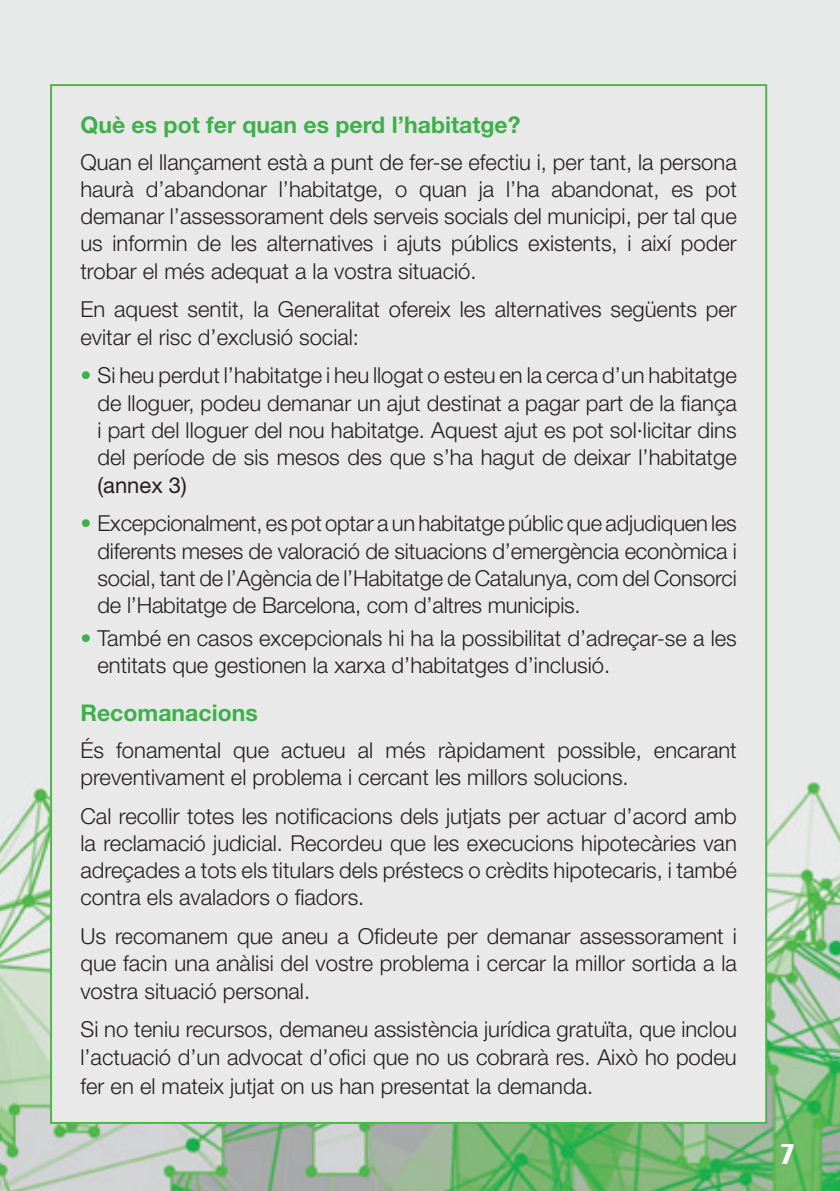
<style>
.page{position:relative;width:840px;height:1191px;background:#fff}
.page>*{position:absolute;margin:0;border:0;box-sizing:border-box;transform-origin:0 0}
.t1{font:28px "Helvetica LT Std Comp";color:#fff}
.t2{font:700 23px "Helvetica Neue LT Std";color:#3db149}
.t3{font:300 22px/27.4px "Helvetica Neue LT Std";color:#231f20;text-align:justify}
.t4{font:22px "Helvetica Neue LT Std";color:#231f20}
.s1{color:#3db149}
</style>
<div class="page">
<img style="left:0;top:0;width:839px;height:1191px">
<div style="left:51px;top:85px;width:714px;height:1038px;background:#e9e9e9"></div>
<p class="t2" style="left:80px;top:110px;width:441px">Què es pot fer quan es perd l’habitatge?</p>
<p class="t3" style="left:80px;top:147px;width:657px">Quan el llançament està a punt de fer-se efectiu i, per tant, la persona haurà d’abandonar l’habitatge, o quan ja l’ha abandonat, es pot demanar l’assessorament dels serveis socials del municipi, per tal que us informin de les alternatives i ajuts públics existents, i així poder trobar el més adequat a la vostra situació.</p>
<p class="t3" style="left:80px;top:295px;width:657px">En aquest sentit, la Generalitat ofereix les alternatives següents per evitar el risc d’exclusió social:</p>
<p class="t3" style="left:97px;top:361px;width:640px;text-indent:-17px"><span class="s1">•</span> Si heu perdut l’habitatge i heu llogat o esteu en la cerca d’un habitatge de lloguer, podeu demanar un ajut destinat a pagar part de la fiança i part del lloguer del nou habitatge. Aquest ajut es pot sol·licitar dins del període de sis mesos des que s’ha hagut de deixar l’habitatge</p>
<p class="t4" style="left:97px;top:471px;width:91px">(annex 3)</p>
<p class="t3" style="left:97px;top:509px;width:640px;text-indent:-17px"><span class="s1">•</span> Excepcionalment, es pot optar a un habitatge públic que adjudiquen les diferents meses de valoració de situacions d’emergència econòmica i social, tant de l’Agència de l’Habitatge de Catalunya, com del Consorci de l’Habitatge de Barcelona, com d’altres municipis.</p>
<p class="t3" style="left:97px;top:624px;width:640px;text-indent:-17px"><span class="s1">•</span> També en casos excepcionals hi ha la possibilitat d’adreçar-se a les entitats que gestionen la xarxa d’habitatges d’inclusió.</p>
<p class="t2" style="left:80px;top:698px;width:179px">Recomanacions</p>
<p class="t3" style="left:80px;top:735px;width:657px">És fonamental que actueu al més ràpidament possible, encarant preventivament el problema i cercant les millors solucions.</p>
<p class="t3" style="left:80px;top:801px;width:657px">Cal recollir totes les notificacions dels jutjats per actuar d’acord amb la reclamació judicial. Recordeu que les execucions hipotecàries van adreçades a tots els titulars dels préstecs o crèdits hipotecaris, i també contra els avaladors o fiadors.</p>
<p class="t3" style="left:80px;top:922px;width:657px">Us recomanem que aneu a Ofideute per demanar assessorament i que facin una anàlisi del vostre problema i cercar la millor sortida a la vostra situació personal.</p>
<p class="t3" style="left:80px;top:1015px;width:657px;line-height:28px">Si no teniu recursos, demaneu assistència jurídica gratuïta, que inclou l’actuació d’un advocat d’ofici que no us cobrarà res. Això ho podeu fer en el mateix jutjat on us han presentat la demanda.</p>
<p class="t1" style="left:780px;top:1136px;width:14px">7</p>
</div>
